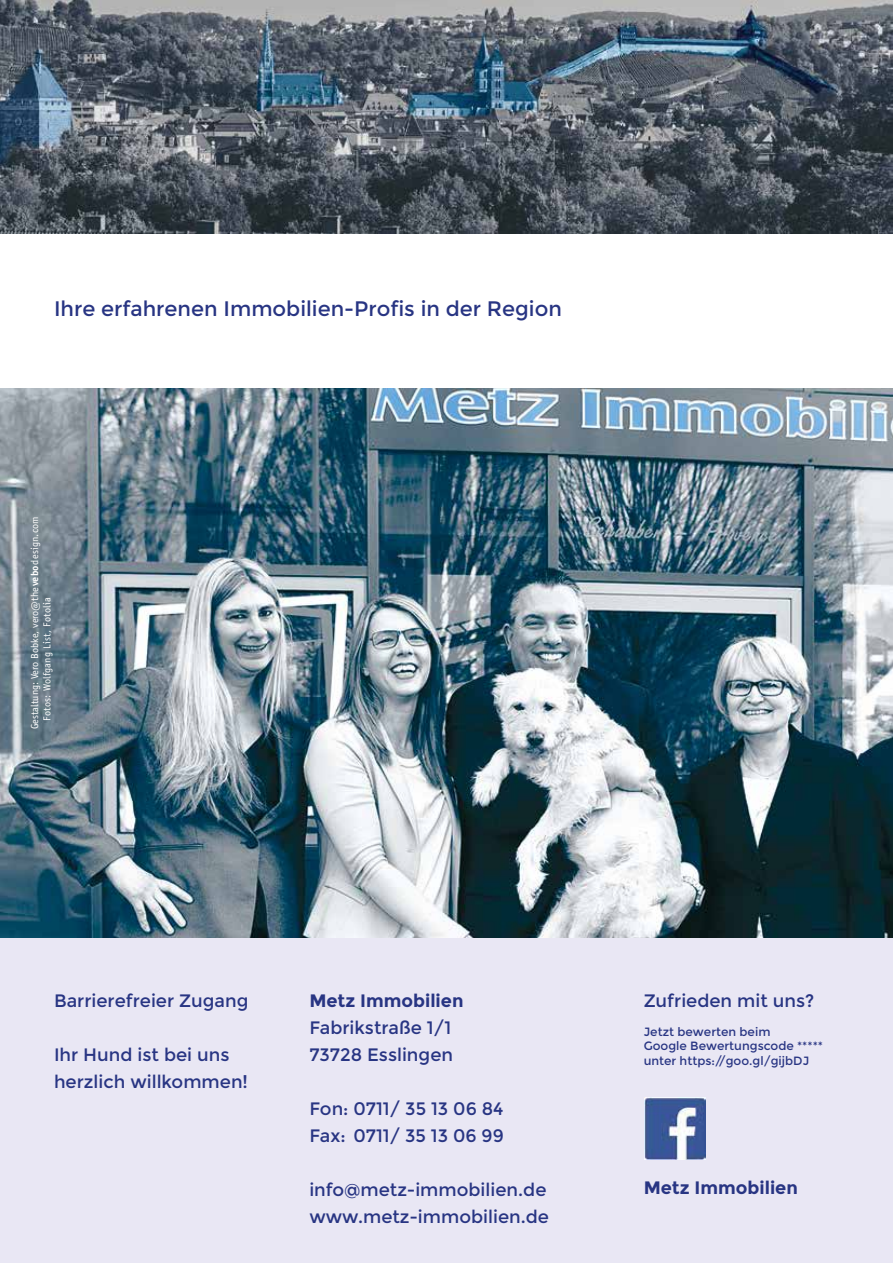
<style>
.page{position:relative;width:893px;height:1263px;background:#fff}
.page>*{position:absolute;margin:0;border:0;box-sizing:border-box;transform-origin:0 0}
.t1{font:21px "Montserrat";color:#283583}
.t2{font:18px/27px "Montserrat";color:#283583}
.t3{font:700 18px "Montserrat";color:#283583}
.t4{font:12px/14.4px "Montserrat";color:#283583}
.t5{font:10.2px/12.3px "Officina Sans";color:#fff}
.s1{font-weight:700}
</style>
<div class="page">
<div style="left:0;top:938px;width:893px;height:325px;background:#e9e7f4"></div>
<img style="left:644px;top:1097px;width:62px;height:62px">
<img style="left:0;top:0;width:893px;height:234px">
<img style="left:1px;top:388px;width:892px;height:550px">
<p class="t1" style="left:54px;top:296px;width:509px">Ihre erfahrenen Immobilien-Profis in der Region</p>
<p class="t5" style="left:29px;top:721px;width:206px;text-indent:-8px;rotate:-90deg">Gestaltung: Vero Bobke, vero@the<span class="s1">vebo</span>design.com<br>Fotos: Wolfgang List, Fotolia</p>
<p class="t2" style="left:54px;top:988px;width:196px">Barrierefreier Zugang</p>
<p class="t2" style="left:54px;top:1042px;width:195px">Ihr Hund ist bei uns herzlich willkommen!</p>
<p class="t3" style="left:309px;top:993px;width:156px">Metz Immobilien</p>
<p class="t2" style="left:309px;top:1014px;width:145px">Fabrikstraße 1/1<br>73728 Esslingen</p>
<p class="t2" style="left:309px;top:1095px;width:196px">Fon: 0711/ 35 13 06 84<br>Fax: 0711/ 35 13 06 99</p>
<p class="t2" style="left:309px;top:1177px;width:241px">info@metz-immobilien.de www.metz-immobilien.de</p>
<p class="t2" style="left:644px;top:988px;width:172px">Zufrieden mit uns?</p>
<p class="t4" style="left:644px;top:1025px;width:181px">Jetzt bewerten beim<br>Google Bewertungscode ***** unter https://goo.gl/gijbDJ</p>
<p class="t3" style="left:644px;top:1181px;width:156px">Metz Immobilien</p>
</div>
